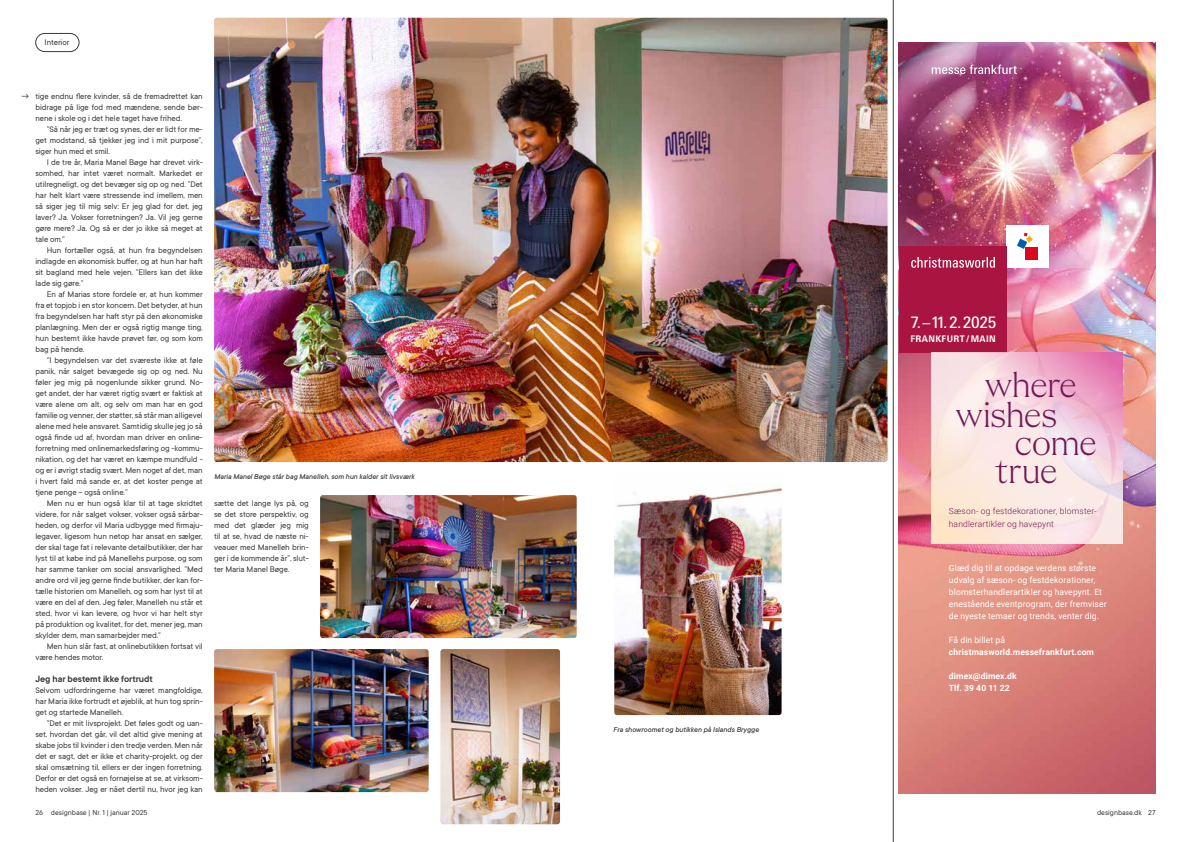
<style>
.page{position:relative;width:1191px;height:842px;background:#fff}
.page>*{position:absolute;margin:0;border:0;box-sizing:border-box;transform-origin:0 0}
.t1{font:300 35.8px "Apris";letter-spacing:-.005em;color:#701954}
.t2{font:15.9px "Messe Univers";letter-spacing:-.02em;color:#fff}
.t3{font:600 10px "TT Commons";letter-spacing:-.01em;color:#3c3c3b}
.t4{font:700 9.1px "Messe Univers";letter-spacing:.045em;color:#fff}
.t5{font:9px/11px "TT Commons";letter-spacing:-.01em;color:#3c3c3b;text-align:justify}
.t6{font:8.6px/12px "Roboto";letter-spacing:.015em;color:#fff}
.t7{font:700 8.6px/12px "Roboto";letter-spacing:.015em;color:#fff}
.t8{font:300 8.5px/12.7px "Roboto";letter-spacing:.025em;color:#701954}
.t9{font:italic 500 8px "TT Commons";letter-spacing:-.01em;color:#3c3c3b}
.t10{font:8px "TT Commons";color:#3c3c3b}
</style>
<div class="page">
<div style="left:35px;top:33px;width:44px;height:19px;border:1px solid #3c3c3b;border-radius:9px"></div>
<hr style="left:893px;top:0;width:1px;height:842px;background:#3c3c3b">
<img style="left:214px;top:18px;width:673px;height:444px">
<img style="left:320px;top:495px;width:256px;height:143px">
<img style="left:614px;top:488px;width:167px;height:227px">
<img style="left:440px;top:649px;width:120px;height:175px">
<img style="left:214px;top:649px;width:215px;height:143px">
<img style="left:899px;top:43px;width:256px;height:751px">
<div style="left:1006px;top:225px;width:42px;height:43px;background:#fff"></div>
<div style="left:1025px;top:247px;width:12px;height:13px;background:#db0720"></div>
<svg style="left:1017px;top:233px;width:15px;height:16px"></svg>
<svg style="left:931px;top:65px;width:85px;height:9px"></svg>
<div style="left:899px;top:246px;width:107px;height:107px;background:#a91440"></div>
<svg style="left:911px;top:257px;width:84px;height:11px"></svg>
<svg style="left:931px;top:353px;width:192px;height:191px;background:#f6d8dc"></svg>
<p class="t5" style="left:45px;top:37px;width:26px">Interior</p>
<p class="t5" style="left:35px;top:91px;width:169px;text-indent:-15px">→ tige endnu flere kvinder, så de fremadrettet kan bidrage på lige fod med mændene, sende bør&shy;nene i skole og i det hele taget have frihed.</p>
<p class="t5" style="left:35px;top:124px;width:169px;text-indent:11px">”Så når jeg er træt og synes, der er lidt for me&shy;get modstand, så tjekker jeg ind i mit purpose”, siger hun med et smil.</p>
<p class="t5" style="left:35px;top:157px;width:169px;text-indent:11px">I de tre år, Maria Manel Bøge har drevet virk&shy;somhed, har intet været normalt. Markedet er utilregneligt, og det bevæger sig op og ned. ”Det har helt klart være stressende ind imellem, men så siger jeg til mig selv: Er jeg glad for det, jeg laver? Ja. Vokser forretningen? Ja. Vil jeg gerne gøre mere? Ja. Og så er der jo ikke så meget at tale om.”</p>
<p class="t5" style="left:35px;top:245px;width:169px;text-indent:11px">Hun fortæller også, at hun fra begyndelsen indlagde en økonomisk buffer, og at hun har haft sit bagland med hele vejen. ”Ellers kan det ikke lade sig gøre.”</p>
<p class="t5" style="left:35px;top:289px;width:169px;text-indent:11px">En af Marias store fordele er, at hun kommer fra et topjob i en stor koncern. Det betyder, at hun fra begyndelsen har haft styr på den økonomiske planlægning. Men der er også rigtig mange ting, hun bestemt ikke havde prøvet før, og som kom bag på hende.</p>
<p class="t5" style="left:35px;top:355px;width:169px;text-indent:11px">”I begyndelsen var det sværeste ikke at føle panik, når salget bevægede sig op og ned. Nu føler jeg mig på nogenlunde sikker grund. No&shy;get andet, der har været rigtig svært er faktisk at være alene om alt, og selv om man har en god familie og venner, der støtter, så står man alligevel alene med hele ansvaret. Samtidig skulle jeg jo så også finde ud af, hvordan man driver en online&shy;forretning med onlinemarkedsføring og -kommu&shy;nikation, og det har været en kæmpe mundfuld - og er i øvrigt stadig svært. Men noget af det, man i hvert fald må sande er, at det koster penge at tjene penge – også online.”</p>
<p class="t5" style="left:35px;top:498px;width:169px;text-indent:11px">Men nu er hun også klar til at tage skridtet videre, for når salget vokser, vokser også sårbar&shy;heden, og derfor vil Maria udbygge med firmaju&shy;legaver, ligesom hun netop har ansat en sælger, der skal tage fat i relevante detailbutikker, der har lyst til at købe ind på Manellehs purpose, og som har samme tanker om social ansvarlighed. ”Med andre ord vil jeg gerne finde butikker, der kan for&shy;tælle historien om Manelleh, og som har lyst til at være en del af den. Jeg føler, Manelleh nu står et sted, hvor vi kan levere, og hvor vi har helt styr på produktion og kvalitet, for det, mener jeg, man skylder dem, man samarbejder med.”</p>
<p class="t5" style="left:35px;top:641px;width:169px;text-indent:11px">Men hun slår fast, at onlinebutikken fortsat vil være hendes motor.</p>
<p class="t3" style="left:35px;top:673px;width:119px">Jeg har bestemt ikke fortrudt</p>
<p class="t5" style="left:35px;top:685px;width:169px">Selvom udfordringerne har været mangfoldige, har Maria ikke fortrudt et øjeblik, at hun tog sprin&shy;get og startede Manelleh.</p>
<p class="t5" style="left:35px;top:718px;width:169px;text-indent:11px">”Det er mit livsprojekt. Det føles godt og uan&shy;set, hvordan det går, vil det altid give mening at skabe jobs til kvinder i den tredje verden. Men når det er sagt, det er ikke et charity-projekt, og der skal omsætning til, ellers er der ingen forretning.<br>Derfor er det også en fornøjelse at se, at virksom&shy;heden vokser. Jeg er nået dertil nu, hvor jeg kan</p>
<p class="t9" style="left:214px;top:472px;width:202px">Maria Manel Bøge står bag Manelleh, som hun kalder sit livsværk</p>
<p class="t5" style="left:214px;top:498px;width:96px">sætte det lange lys på, og se det store perspektiv, og med det glæder jeg mig til at se, hvad de næste ni&shy;veauer med Manelleh brin&shy;ger i de kommende år”, slut&shy;ter Maria Manel Bøge.</p>
<p class="t9" style="left:613px;top:725px;width:147px">Fra showroomet og butikken på Islands Brygge</p>
<h2 class="t2" style="left:910px;top:312px;width:87px">7.–11.2.2025</h2>
<p class="t4" style="left:910px;top:333px;width:87px">FRANKFURT/ MAIN</p>
<h1 class="t1" style="left:985px;top:365px;width:92px">where</h1>
<h1 class="t1" style="left:956px;top:395px;width:103px">wishes</h1>
<h1 class="t1" style="left:1014px;top:423px;width:83px">come</h1>
<h1 class="t1" style="left:995px;top:451px;width:63px">true</h1>
<p class="t8" style="left:948px;top:504px;width:149px">Sæson- og festdekorationer, blomster&shy;handlerartikler og havepynt</p>
<p class="t6" style="left:949px;top:561px;width:159px">Glæd dig til at opdage verdens største udvalg af sæson- og festdekorationer, blomsterhandlerartikler og havepynt. Et enestående eventprogram, der fremviser de nyeste temaer og trends, venter dig.</p>
<p class="t6" style="left:949px;top:633px;width:58px">Få din billet på</p>
<p class="t7" style="left:949px;top:645px;width:147px">christmasworld.messefrankfurt.com</p>
<p class="t7" style="left:949px;top:669px;width:69px">dimex@dimex.dk<br>Tlf. 39 40 11 22</p>
<p class="t10" style="left:35px;top:808px;width:114px">26 designbase | Nr. 1 | januar 2025</p>
<p class="t10" style="left:1097px;top:808px;width:60px">designbase.dk 27</p>
</div>
